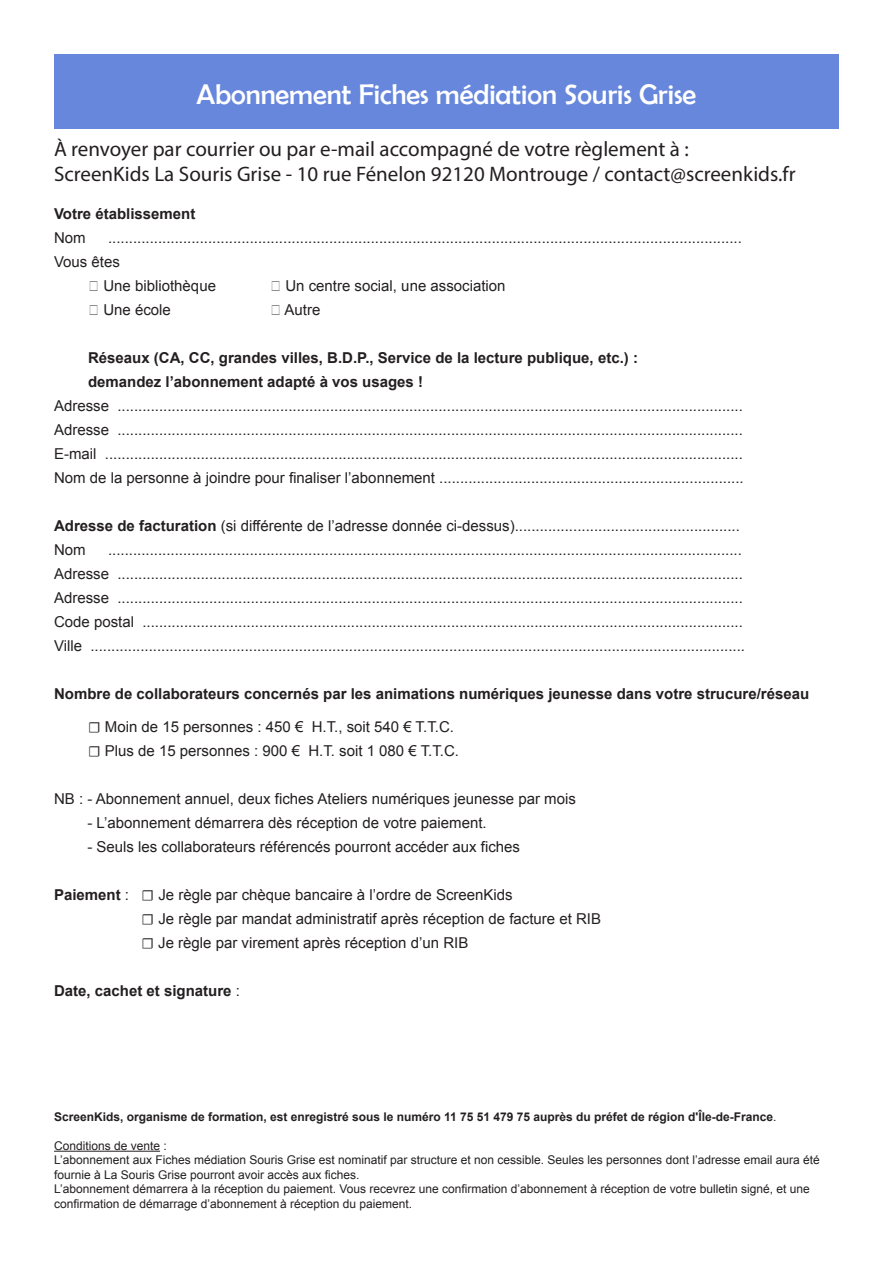
<style>
.page{position:relative;width:893px;height:1263px;background:#fff}
.page>*{position:absolute;margin:0;border:0;box-sizing:border-box;transform-origin:0 0}
.t1{font:28.5px "Berlin Sans FB";color:#fff}
.t2{font:21px/25.2px "Myriad Pro";color:#231f20}
.t3{font:15px/24px "Arial";color:#231f20}
.t4{font:700 15px/24px "Arial";color:#231f20}
.t5{font:12px/14.4px "Arial";color:#231f20}
.t6{font:700 12px "Arial";color:#231f20}
.s1{font-weight:700}
.s2{font-family:"Minion Pro"}
.s3{font-weight:400}
</style>
<div class="page">
<div style="left:54px;top:54px;width:785px;height:75px;background:#6787dc"></div>
<hr style="left:54px;top:1151px;width:106px;height:1px;background:#231f20">
<p class="t1" style="left:197px;top:79px;width:501px">Abonnement Fiches médiation Souris Grise</p>
<p class="t2" style="left:54px;top:136px;width:743px">À renvoyer par courrier ou par e-mail accompagné de votre règlement à :<br>ScreenKids La Souris Grise - 10 rue Fénelon 92120 Montrouge / contact@screenkids.fr</p>
<p class="t4" style="left:54px;top:202px;width:143px">Votre établissement</p>
<p class="t3" style="left:54px;top:226px;width:33px">Nom</p>
<p class="t3" style="left:108px;top:226px;width:635px">........................................................................................................................................................</p>
<p class="t3" style="left:54px;top:250px;width:67px">Vous êtes</p>
<p class="t3" style="left:88px;top:274px;width:129px">☐ Une bibliothèque</p>
<p class="t3" style="left:270px;top:274px;width:237px">☐ Un centre social, une association</p>
<p class="t3" style="left:88px;top:298px;width:84px">☐ Une école</p>
<p class="t3" style="left:270px;top:298px;width:52px">☐ Autre</p>
<p class="t4" style="left:88px;top:346px;width:551px">Réseaux (CA, CC, grandes villes, B.D.P., Service de la lecture publique, etc.) : demandez l’abonnement adapté à vos usages !</p>
<p class="t3" style="left:54px;top:394px;width:690px">Adresse ......................................................................................................................................................</p>
<p class="t3" style="left:54px;top:418px;width:690px">Adresse ......................................................................................................................................................</p>
<p class="t3" style="left:54px;top:442px;width:690px">E-mail .........................................................................................................................................................</p>
<p class="t3" style="left:54px;top:466px;width:691px">Nom de la personne à joindre pour finaliser l’abonnement .........................................................................</p>
<p class="t3" style="left:54px;top:514px;width:687px"><span class="s1">Adresse de facturation</span> (si différente de l’adresse donnée ci-dessus)......................................................</p>
<p class="t3" style="left:54px;top:538px;width:33px">Nom</p>
<p class="t3" style="left:108px;top:538px;width:635px">........................................................................................................................................................</p>
<p class="t3" style="left:54px;top:562px;width:690px">Adresse ......................................................................................................................................................</p>
<p class="t3" style="left:54px;top:586px;width:690px">Adresse ......................................................................................................................................................</p>
<p class="t3" style="left:54px;top:610px;width:690px">Code postal ................................................................................................................................................</p>
<p class="t3" style="left:54px;top:634px;width:693px">Ville .............................................................................................................................................................</p>
<p class="t4" style="left:54px;top:682px;width:757px">Nombre de collaborateurs concernés par les animations numériques jeunesse dans votre strucure/réseau</p>
<p class="t3" style="left:88px;top:714px;width:367px"><span class="s2">☐</span> Moin de 15 personnes : 450 € H.T., soit 540 € T.T.C.</p>
<p class="t3" style="left:88px;top:738px;width:372px"><span class="s2">☐</span> Plus de 15 personnes : 900 € H.T. soit 1 080 € T.T.C.</p>
<p class="t3" style="left:54px;top:786px;width:523px">NB : - Abonnement annuel, deux fiches Ateliers numériques jeunesse par mois</p>
<p class="t3" style="left:87px;top:810px;width:401px">- L’abonnement démarrera dès réception de votre paiement.</p>
<p class="t3" style="left:87px;top:834px;width:434px">- Seuls les collaborateurs référencés pourront accéder aux fiches</p>
<p class="t3" style="left:54px;top:882px;width:460px"><span class="s1">Paiement</span> : <span class="s2">☐</span> Je règle par chèque bancaire à l’ordre de ScreenKids</p>
<p class="t3" style="left:141px;top:906px;width:461px"><span class="s2">☐</span> Je règle par mandat administratif après réception de facture et RIB <span class="s2">☐</span> Je règle par virement après réception d’un RIB</p>
<p class="t4" style="left:54px;top:979px;width:187px">Date, cachet et signature <span class="s3">:</span></p>
<p class="t6" style="left:54px;top:1108px;width:724px">ScreenKids, organisme de formation, est enregistré sous le numéro 11 75 51 479 75 auprès du préfet de région d'Île-de-France<span class="s3">.</span></p>
<p class="t5" style="left:54px;top:1138px;width:767px">Conditions de vente :<br>L’abonnement aux Fiches médiation Souris Grise est nominatif par structure et non cessible. Seules les personnes dont l’adresse email aura été fournie à La Souris Grise pourront avoir accès aux fiches.</p>
<p class="t5" style="left:54px;top:1181px;width:757px">L’abonnement démarrera à la réception du paiement. Vous recevrez une confirmation d’abonnement à réception de votre bulletin signé, et une confirmation de démarrage d’abonnement à réception du paiement.</p>
</div>
